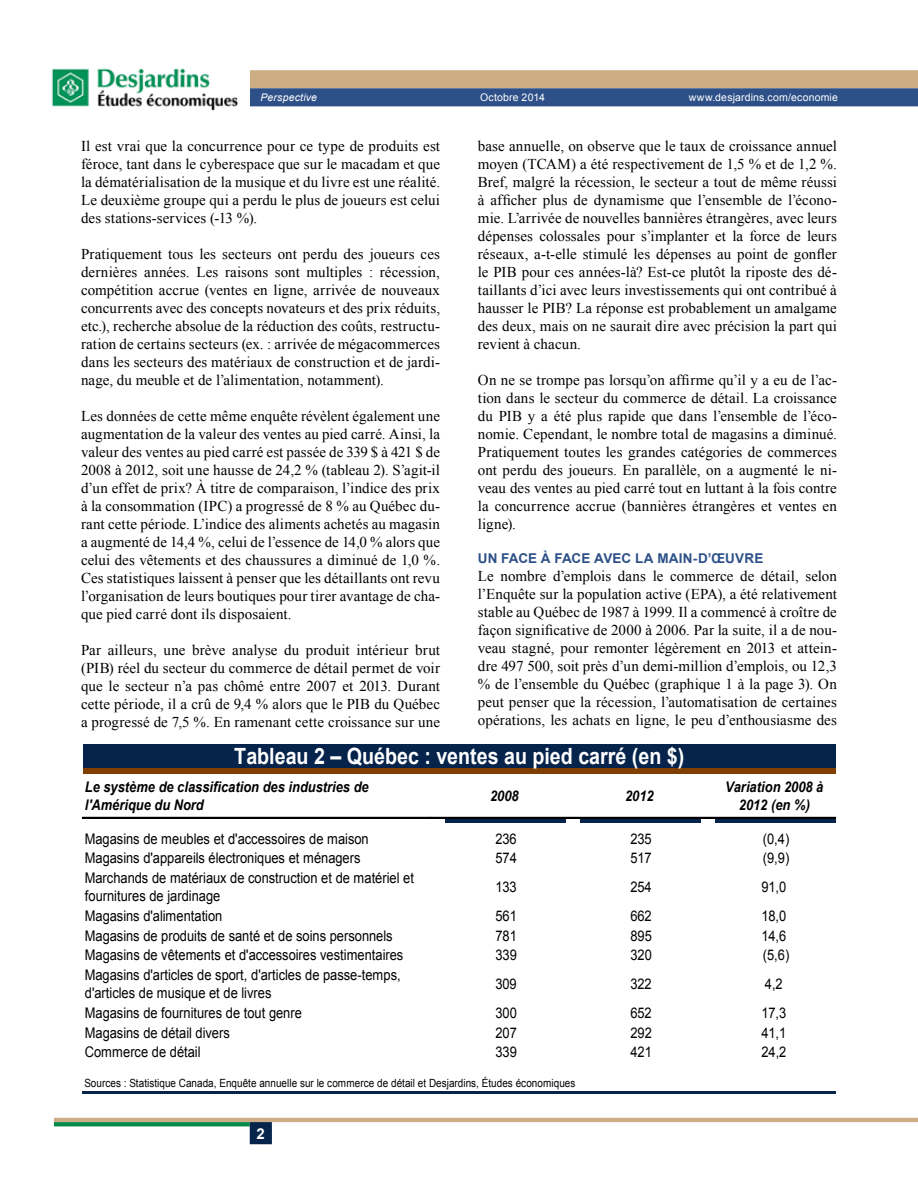
<style>
.page{position:relative;width:918px;height:1188px;background:#fff}
.page>*{position:absolute;margin:0;border:0;box-sizing:border-box;transform-origin:0 0}
.t1{font:700 22.35px "Arial";color:#fff;scale:.88 1}
.t2{font:15px/18px "Times New Roman";letter-spacing:.005em;color:#000;text-align:justify}
.t3{font:700 15px "Arial";color:#fff}
.t4{font:14.7px/18.1px "Arial";color:#000;scale:.88 1}
.t5{font:italic 700 14.7px/18.6px "Arial";color:#000;scale:.88 1}
.t6{font:700 13.5px "Arial";letter-spacing:.02em;color:#2d5088}
.t7{font:11.25px "Arial";letter-spacing:.005em;color:#000;scale:.88 1}
.t8{font:10.5px "Arial";letter-spacing:.015em;color:#fff}
.t9{font:italic 10.5px "Arial";letter-spacing:.015em;color:#fff}
</style>
<div class="page">
<svg style="left:250px;top:70px;width:668px;height:36px;background:#7e8087"></svg>
<hr style="left:54px;top:1118px;width:864px;height:4px;background:#cdae84">
<svg style="left:54px;top:1122px;width:196px;height:4px"></svg>
<div style="left:250px;top:1122px;width:22px;height:22px;background:#05234b;border:2px solid #05234b"></div>
<img style="left:51px;top:68px;width:188px;height:43px">
<div style="left:83px;top:744px;width:753px;height:24px;background:#05234b"></div>
<div style="left:83px;top:768px;width:753px;height:6px;background:#803f00"></div>
<hr style="left:445px;top:818px;width:121px;height:4px;background:#05234b">
<hr style="left:580px;top:818px;width:121px;height:4px;background:#05234b">
<hr style="left:715px;top:818px;width:121px;height:4px;background:#05234b">
<hr style="left:82px;top:817px;width:349px;height:2px;background:#000">
<hr style="left:431px;top:817px;width:405px;height:2px;background:#000">
<hr style="left:82px;top:1091px;width:754px;height:2px;background:#05234b">
<p class="t9" style="left:261px;top:91px;width:58px">Perspective</p>
<p class="t8" style="left:480px;top:91px;width:66px">Octobre 2014</p>
<p class="t8" style="left:689px;top:91px;width:151px">www.desjardins.com/economie</p>
<p class="t2" style="left:81px;top:137px;width:361px">Il est vrai que la concurrence pour ce type de produits est féroce, tant dans le cyberespace que sur le macadam et que la dématérialisation de la musique et du livre est une réalité.<br>Le deuxième groupe qui a perdu le plus de joueurs est celui des stations-services (-13 %).</p>
<p class="t2" style="left:81px;top:245px;width:361px">Pratiquement tous les secteurs ont perdu des joueurs ces dernières années. Les raisons sont multiples : récession, compétition accrue (ventes en ligne, arrivée de nouveaux concurrents avec des concepts novateurs et des prix réduits, etc.), recherche absolue de la réduction des coûts, restructu&shy;ration de certains secteurs (ex. : arrivée de mégacommerces dans les secteurs des matériaux de construction et de jardi&shy;nage, du meuble et de l’alimentation, notamment).</p>
<p class="t2" style="left:81px;top:407px;width:361px">Les données de cette même enquête révèlent également une augmentation de la valeur des ventes au pied carré. Ainsi, la valeur des ventes au pied carré est passée de 339 $ à 421 $ de 2008 à 2012, soit une hausse de 24,2 % (tableau 2). S’agit-il d’un effet de prix? À titre de comparaison, l’indice des prix à la consommation (IPC) a progressé de 8 % au Québec du&shy;rant cette période. L’indice des aliments achetés au magasin a augmenté de 14,4 %, celui de l’essence de 14,0 % alors que celui des vêtements et des chaussures a diminué de 1,0 %.<br>Ces statistiques laissent à penser que les détaillants ont revu l’organisation de leurs boutiques pour tirer avantage de cha&shy;que pied carré dont ils disposaient.</p>
<p class="t2" style="left:81px;top:641px;width:361px">Par ailleurs, une brève analyse du produit intérieur brut (PIB) réel du secteur du commerce de détail permet de voir que le secteur n’a pas chômé entre 2007 et 2013. Durant cette période, il a crû de 9,4 % alors que le PIB du Québec a progressé de 7,5 %. En ramenant cette croissance sur une</p>
<p class="t2" style="left:478px;top:137px;width:361px">base annuelle, on observe que le taux de croissance annuel moyen (TCAM) a été respectivement de 1,5 % et de 1,2 %.<br>Bref, malgré la récession, le secteur a tout de même réussi à afficher plus de dynamisme que l’ensemble de l’écono&shy;mie. L’arrivée de nouvelles bannières étrangères, avec leurs dépenses colossales pour s’implanter et la force de leurs réseaux, a-t-elle stimulé les dépenses au point de gonfler le PIB pour ces années-là? Est-ce plutôt la riposte des dé&shy;taillants d’ici avec leurs investissements qui ont contribué à hausser le PIB? La réponse est probablement un amalgame des deux, mais on ne saurait dire avec précision la part qui revient à chacun.</p>
<p class="t2" style="left:478px;top:371px;width:361px">On ne se trompe pas lorsqu’on affirme qu’il y a eu de l’ac&shy;tion dans le secteur du commerce de détail. La croissance du PIB y a été plus rapide que dans l’ensemble de l’éco&shy;nomie. Cependant, le nombre total de magasins a diminué.<br>Pratiquement toutes les grandes catégories de commerces ont perdu des joueurs. En parallèle, on a augmenté le ni&shy;veau des ventes au pied carré tout en luttant à la fois contre la concurrence accrue (bannières étrangères et ventes en ligne).</p>
<p class="t6" style="left:478px;top:549px;width:287px">UN FACE À FACE AVEC LA MAIN-D’ŒUVRE</p>
<p class="t2" style="left:478px;top:567px;width:361px">Le nombre d’emplois dans le commerce de détail, selon l’Enquête sur la population active (EPA), a été relativement stable au Québec de 1987 à 1999. Il a commencé à croître de façon significative de 2000 à 2006. Par la suite, il a de nou&shy;veau stagné, pour remonter légèrement en 2013 et attein&shy;dre 497 500, soit près d’un demi-million d’emplois, ou 12,3 % de l’ensemble du Québec (graphique 1 à la page 3). On peut penser que la récession, l’automatisation de certaines opérations, les achats en ligne, le peu d’enthousiasme des</p>
<h1 class="t1" style="left:234px;top:741px;width:513px">Tableau 2 – Québec : ventes au pied carré (en $)</h1>
<p class="t5" style="left:85px;top:778px;width:324px">Le système de classification des industries de l'Amérique du Nord</p>
<p class="t5" style="left:490px;top:787px;width:34px">2008</p>
<p class="t5" style="left:625px;top:787px;width:34px">2012</p>
<p class="t5" style="left:725px;top:778px;width:113px;text-align:center">Variation 2008 à<br>2012 (en %)</p>
<p class="t4" style="left:85px;top:830px;width:324px">Magasins de meubles et d'accessoires de maison</p>
<p class="t4" style="left:495px;top:830px;width:26px">236</p>
<p class="t4" style="left:630px;top:830px;width:26px">235</p>
<p class="t4" style="left:763px;top:830px;width:32px">(0,4)</p>
<p class="t4" style="left:85px;top:849px;width:315px">Magasins d'appareils électroniques et ménagers</p>
<p class="t4" style="left:495px;top:849px;width:26px">574</p>
<p class="t4" style="left:630px;top:849px;width:26px">517</p>
<p class="t4" style="left:763px;top:849px;width:32px">(9,9)</p>
<p class="t4" style="left:85px;top:869px;width:375px">Marchands de matériaux de construction et de matériel et fournitures de jardinage</p>
<p class="t4" style="left:495px;top:878px;width:26px">133</p>
<p class="t4" style="left:630px;top:878px;width:26px">254</p>
<p class="t4" style="left:761px;top:878px;width:30px">91,0</p>
<p class="t4" style="left:85px;top:907px;width:158px">Magasins d'alimentation</p>
<p class="t4" style="left:495px;top:907px;width:26px">561</p>
<p class="t4" style="left:630px;top:907px;width:26px">662</p>
<p class="t4" style="left:761px;top:907px;width:30px">18,0</p>
<p class="t4" style="left:85px;top:927px;width:351px">Magasins de produits de santé et de soins personnels</p>
<p class="t4" style="left:495px;top:927px;width:26px">781</p>
<p class="t4" style="left:630px;top:927px;width:26px">895</p>
<p class="t4" style="left:761px;top:927px;width:30px">14,6</p>
<p class="t4" style="left:85px;top:946px;width:363px">Magasins de vêtements et d'accessoires vestimentaires</p>
<p class="t4" style="left:495px;top:946px;width:26px">339</p>
<p class="t4" style="left:630px;top:946px;width:26px">320</p>
<p class="t4" style="left:763px;top:946px;width:32px">(5,6)</p>
<p class="t4" style="left:85px;top:966px;width:360px">Magasins d'articles de sport, d'articles de passe-temps, d'articles de musique et de livres</p>
<p class="t4" style="left:495px;top:975px;width:26px">309</p>
<p class="t4" style="left:630px;top:975px;width:26px">322</p>
<p class="t4" style="left:765px;top:975px;width:22px">4,2</p>
<p class="t4" style="left:85px;top:1004px;width:248px">Magasins de fournitures de tout genre</p>
<p class="t4" style="left:495px;top:1004px;width:26px">300</p>
<p class="t4" style="left:630px;top:1004px;width:26px">652</p>
<p class="t4" style="left:761px;top:1004px;width:30px">17,3</p>
<p class="t4" style="left:85px;top:1024px;width:166px">Magasins de détail divers</p>
<p class="t4" style="left:495px;top:1024px;width:26px">207</p>
<p class="t4" style="left:630px;top:1024px;width:26px">292</p>
<p class="t4" style="left:761px;top:1024px;width:30px">41,1</p>
<p class="t4" style="left:85px;top:1043px;width:133px">Commerce de détail</p>
<p class="t4" style="left:495px;top:1043px;width:26px">339</p>
<p class="t4" style="left:630px;top:1043px;width:26px">421</p>
<p class="t4" style="left:761px;top:1043px;width:30px">24,2</p>
<p class="t7" style="left:84px;top:1076px;width:560px">Sources : Statistique Canada, Enquête annuelle sur le commerce de détail et Desjardins, Études économiques</p>
<p class="t3" style="left:257px;top:1124px;width:10px">2</p>
</div>
